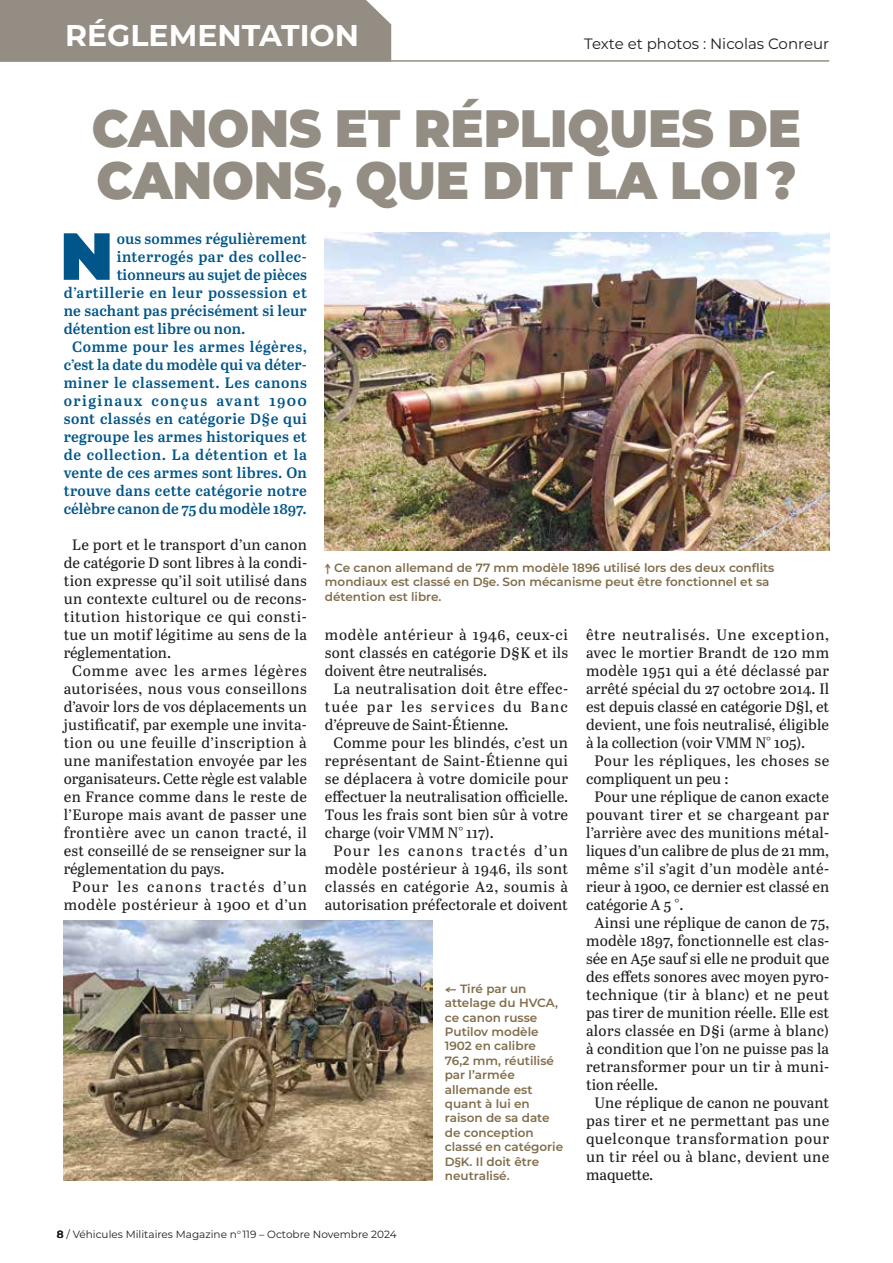
<style>
.page{position:relative;width:893px;height:1263px;background:#fff}
.page>*{position:absolute;margin:0;border:0;box-sizing:border-box;transform-origin:0 0}
.t1{font:900 66.45px "Montserrat";color:#005689}
.t2{font:900 52.5px/52.5px "Montserrat";color:#938d83;scale:.94 1}
.t3{font:700 30px "Montserrat";color:#fff}
.t4{font:15px "Abril Text";letter-spacing:.015em;color:#1d1d1b}
.t5{font:600 15px "Abril Text";letter-spacing:.015em;color:#005689}
.t6{font:15px "Abril Text";letter-spacing:.035em;color:#1d1d1b}
.t7{font:600 15px "Abril Text";letter-spacing:.035em;color:#005689}
.t8{font:15px "Abril Text";letter-spacing:.04em;color:#1d1d1b}
.t9{font:15px "Abril Text";letter-spacing:.085em;color:#1d1d1b}
.t10{font:15px "Abril Text";letter-spacing:-.01em;color:#1d1d1b}
.t11{font:15px "Abril Text";letter-spacing:.045em;color:#1d1d1b}
.t12{font:15px "Abril Text";letter-spacing:.05em;color:#1d1d1b}
.t13{font:15px "Montserrat";color:#1d1d1b}
.t14{font:600 15px "Abril Text";letter-spacing:.04em;color:#005689}
.t15{font:600 15px "Abril Text";letter-spacing:.095em;color:#005689}
.t16{font:15px "Abril Text";letter-spacing:.06em;color:#1d1d1b}
.t17{font:600 12px/14.4px "Montserrat";color:#816d4b}
.t18{font:10.5px "Montserrat";color:#1d1d1b}
.s1{font-family:"Segoe Script";font-weight:700}
.s2{font-weight:600}
</style>
<div class="page">
<div style="left:0;top:0;width:391px;height:60px;background:#938d83"></div>
<hr style="left:0;top:60px;width:829px;height:2px;background:#938d83">
<img style="left:325px;top:232px;width:504px;height:319px">
<img style="left:63px;top:921px;width:369px;height:259px">
<h3 class="t3" style="left:65px;top:14px;width:295px">RÉGLEMENTATION</h3>
<p class="t13" style="left:584px;top:34px;width:246px">Texte et photos : Nicolas Conreur</p>
<h2 class="t2" style="left:92px;top:98px;width:756px">CANONS ET RÉPLIQUES DE<br>CANONS, QUE DIT LA LOI ?</h2>
<h1 class="t1" style="left:60px;top:206px;width:47px">N</h1>
<p class="t5" style="left:117px;top:227px;width:192px">ous sommes régulièrement</p>
<p class="t7" style="left:117px;top:245px;width:192px">interrogés par des collec-</p>
<p class="t5" style="left:117px;top:263px;width:192px">tionneurs au sujet de pièces</p>
<p class="t7" style="left:64px;top:281px;width:245px">d’artillerie en leur possession et</p>
<p class="t5" style="left:64px;top:299px;width:245px">ne sachant pas précisément si leur</p>
<p class="t5" style="left:64px;top:317px;width:183px">détention est libre ou non.</p>
<p class="t7" style="left:72px;top:335px;width:236px">Comme pour les armes légères,</p>
<p class="t5" style="left:64px;top:353px;width:245px">c’est la date du modèle qui va déter-</p>
<p class="t7" style="left:64px;top:371px;width:245px">miner le classement. Les canons</p>
<p class="t15" style="left:64px;top:389px;width:245px">originaux conçus avant 1900</p>
<p class="t5" style="left:64px;top:407px;width:245px">sont classés en catégorie D§e qui</p>
<p class="t5" style="left:64px;top:425px;width:245px">regroupe les armes historiques et</p>
<p class="t14" style="left:64px;top:443px;width:245px">de collection. La détention et la</p>
<p class="t5" style="left:64px;top:461px;width:245px">vente de ces armes sont libres. On</p>
<p class="t5" style="left:64px;top:479px;width:245px">trouve dans cette catégorie notre</p>
<p class="t5" style="left:64px;top:497px;width:245px">célèbre canon de 75 du modèle 1897.</p>
<p class="t4" style="left:72px;top:534px;width:236px">Le port et le transport d’un canon</p>
<p class="t4" style="left:64px;top:552px;width:245px">de catégorie D sont libres à la condi-</p>
<p class="t4" style="left:64px;top:570px;width:244px">tion expresse qu’il soit utilisé dans</p>
<p class="t4" style="left:64px;top:588px;width:245px">un contexte culturel ou de recons-</p>
<p class="t8" style="left:64px;top:606px;width:245px">titution historique ce qui consti-</p>
<p class="t4" style="left:64px;top:624px;width:245px">tue un motif légitime au sens de la</p>
<p class="t4" style="left:64px;top:642px;width:109px">réglementation.</p>
<p class="t16" style="left:72px;top:660px;width:236px">Comme avec les armes légères</p>
<p class="t6" style="left:64px;top:678px;width:245px">autorisées, nous vous conseillons</p>
<p class="t4" style="left:64px;top:696px;width:245px">d’avoir lors de vos déplacements un</p>
<p class="t4" style="left:64px;top:714px;width:245px">justificatif, par exemple une invita-</p>
<p class="t4" style="left:64px;top:732px;width:245px">tion ou une feuille d’inscription à</p>
<p class="t4" style="left:64px;top:750px;width:245px">une manifestation envoyée par les</p>
<p class="t4" style="left:64px;top:768px;width:245px">organisateurs. Cette règle est valable</p>
<p class="t4" style="left:64px;top:786px;width:245px">en France comme dans le reste de</p>
<p class="t4" style="left:64px;top:804px;width:245px">l’Europe mais avant de passer une</p>
<p class="t8" style="left:64px;top:822px;width:245px">frontière avec un canon tracté, il</p>
<p class="t4" style="left:64px;top:840px;width:245px">est conseillé de se renseigner sur la</p>
<p class="t10" style="left:64px;top:858px;width:162px">réglementation du pays.</p>
<p class="t9" style="left:72px;top:876px;width:236px">Pour les canons tractés d’un</p>
<p class="t8" style="left:64px;top:894px;width:245px">modèle postérieur à 1900 et d’un</p>
<p class="t17" style="left:325px;top:560px;width:451px"><span class="s1">↑</span> Ce canon allemand de 77 mm modèle 1896 utilisé lors des deux conflits mondiaux est classé en D§e. Son mécanisme peut être fonctionnel et sa détention est libre.</p>
<p class="t11" style="left:325px;top:624px;width:245px">modèle antérieur à 1946, ceux-ci</p>
<p class="t4" style="left:325px;top:642px;width:245px">sont classés en catégorie D§K et ils</p>
<p class="t10" style="left:325px;top:660px;width:164px">doivent être neutralisés.</p>
<p class="t4" style="left:333px;top:678px;width:236px">La neutralisation doit être effec-</p>
<p class="t9" style="left:325px;top:696px;width:245px">tuée par les services du Banc</p>
<p class="t4" style="left:325px;top:714px;width:185px">d’épreuve de Saint-Étienne.</p>
<p class="t4" style="left:333px;top:732px;width:236px">Comme pour les blindés, c’est un</p>
<p class="t4" style="left:325px;top:750px;width:245px">représentant de Saint-Étienne qui</p>
<p class="t4" style="left:325px;top:768px;width:245px">se déplacera à votre domicile pour</p>
<p class="t4" style="left:325px;top:786px;width:245px">effectuer la neutralisation officielle.</p>
<p class="t4" style="left:325px;top:804px;width:245px">Tous les frais sont bien sûr à votre</p>
<p class="t4" style="left:325px;top:822px;width:170px">charge (voir VMM N° 117).</p>
<p class="t9" style="left:333px;top:840px;width:236px">Pour les canons tractés d’un</p>
<p class="t4" style="left:325px;top:858px;width:245px">modèle postérieur à 1946, ils sont</p>
<p class="t6" style="left:325px;top:876px;width:245px">classés en catégorie A2, soumis à</p>
<p class="t4" style="left:325px;top:894px;width:245px">autorisation préfectorale et doivent</p>
<p class="t12" style="left:586px;top:624px;width:245px">être neutralisés. Une exception,</p>
<p class="t4" style="left:586px;top:642px;width:245px">avec le mortier Brandt de 120 mm</p>
<p class="t4" style="left:586px;top:660px;width:245px">modèle 1951 qui a été déclassé par</p>
<p class="t4" style="left:586px;top:678px;width:245px">arrêté spécial du 27 octobre 2014. Il</p>
<p class="t4" style="left:586px;top:696px;width:245px">est depuis classé en catégorie D§l, et</p>
<p class="t4" style="left:586px;top:714px;width:245px">devient, une fois neutralisé, éligible</p>
<p class="t4" style="left:586px;top:732px;width:221px">à la collection (voir VMM N° 105).</p>
<p class="t6" style="left:595px;top:750px;width:236px">Pour les répliques, les choses se</p>
<p class="t4" style="left:586px;top:768px;width:144px">compliquent un peu :</p>
<p class="t4" style="left:595px;top:786px;width:236px">Pour une réplique de canon exacte</p>
<p class="t4" style="left:586px;top:804px;width:245px">pouvant tirer et se chargeant par</p>
<p class="t4" style="left:586px;top:822px;width:245px">l’arrière avec des munitions métal-</p>
<p class="t4" style="left:586px;top:840px;width:245px">liques d’un calibre de plus de 21 mm,</p>
<p class="t4" style="left:586px;top:858px;width:245px">même s’il s’agit d’un modèle anté-</p>
<p class="t4" style="left:586px;top:876px;width:245px">rieur à 1900, ce dernier est classé en</p>
<p class="t10" style="left:586px;top:894px;width:99px">catégorie A 5 °.</p>
<p class="t4" style="left:595px;top:912px;width:236px">Ainsi une réplique de canon de 75,</p>
<p class="t4" style="left:586px;top:930px;width:245px">modèle 1897, fonctionnelle est clas-</p>
<p class="t4" style="left:586px;top:948px;width:245px">sée en A5e sauf si elle ne produit que</p>
<p class="t4" style="left:586px;top:966px;width:245px">des effets sonores avec moyen pyro-</p>
<p class="t6" style="left:586px;top:984px;width:245px">technique (tir à blanc) et ne peut</p>
<p class="t4" style="left:586px;top:1002px;width:245px">pas tirer de munition réelle. Elle est</p>
<p class="t4" style="left:586px;top:1020px;width:244px">alors classée en D§i (arme à blanc)</p>
<p class="t4" style="left:586px;top:1038px;width:245px">à condition que l’on ne puisse pas la</p>
<p class="t4" style="left:586px;top:1056px;width:245px">retransformer pour un tir à muni-</p>
<p class="t4" style="left:586px;top:1074px;width:74px">tion réelle.</p>
<p class="t4" style="left:595px;top:1092px;width:236px">Une réplique de canon ne pouvant</p>
<p class="t4" style="left:586px;top:1110px;width:245px">pas tirer et ne permettant pas une</p>
<p class="t11" style="left:586px;top:1128px;width:245px">quelconque transformation pour</p>
<p class="t4" style="left:586px;top:1146px;width:245px">un tir réel ou à blanc, devient une</p>
<p class="t4" style="left:586px;top:1164px;width:69px">maquette.</p>
<p class="t17" style="left:445px;top:981px;width:120px"><span class="s1">←</span> Tiré par un attelage du HVCA, ce canon russe<br>Putilov modèle<br>1902 en calibre<br>76,2 mm, réutilisé par l’armée allemande est quant à lui en raison de sa date de conception classé en catégorie<br>D§K. Il doit être neutralisé.</p>
<p class="t18" style="left:57px;top:1226px;width:341px"><span class="s2">8</span> / Véhicules Militaires Magazine n<sup>o</sup> 119 – Octobre Novembre 2024</p>
</div>
